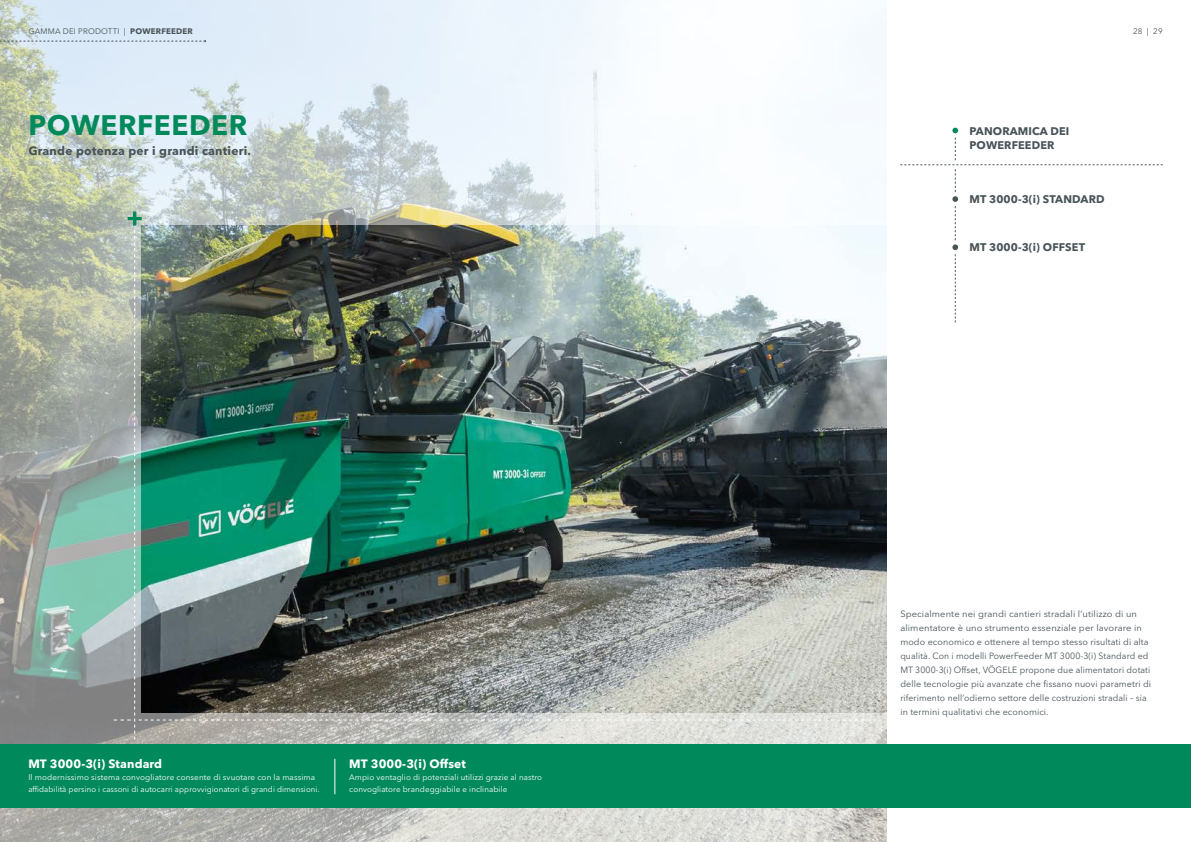
<style>
.page{position:relative;width:1191px;height:842px;background:#fff}
.page>*{position:absolute;margin:0;border:0;box-sizing:border-box;transform-origin:0 0}
.t1{font:700 28px "Avenir Next LT Pro";letter-spacing:.02em;color:#008a5b}
.t2{font:700 12px "Avenir Next LT Pro";letter-spacing:.01em;color:#fff}
.t3{font:700 12px "Avenir Next LT Pro";letter-spacing:.02em;color:#485358}
.t4{font:700 11px/14px "Avenir Next LT Pro";letter-spacing:.01em;color:#485358}
.t5{font:9px/14px "Avenir Next LT Pro";letter-spacing:.01em;color:#485358;scale:1.04 1}
.t6{font:8px/12px "Avenir Next LT Pro";letter-spacing:.01em;color:#fff}
.t7{font:8px "Avenir Next LT Pro";letter-spacing:.02em;color:#485358}
.s1{font-weight:700}
</style>
<div class="page">
<img style="left:0;top:0;width:886px;height:842px">
<svg style="left:0;top:40px;width:206px;height:2px"></svg>
<div style="left:0;top:744px;width:1191px;height:64px;background:#008a5b"></div>
<hr style="left:334px;top:759px;width:1px;height:35px;background:#fff">
<svg style="left:900px;top:128px;width:262px;height:194px"></svg>
<img style="left:114px;top:211px;width:768px;height:529px">
<p class="t7" style="left:28px;top:27px;width:166px">GAMMA DEI PRODOTTI | <span class="s1">POWERFEEDER</span></p>
<p class="t7" style="left:1133px;top:27px;width:31px">28 | 29</p>
<h1 class="t1" style="left:28px;top:108px;width:220px">POWERFEEDER</h1>
<h2 class="t3" style="left:28px;top:143px;width:224px">Grande potenza per i grandi cantieri.</h2>
<h2 class="t2" style="left:28px;top:756px;width:135px">MT 3000-3(i) Standard</h2>
<p class="t6" style="left:28px;top:771px;width:293px">Il modernissimo sistema convogliatore consente di svuotare con la massima affidabilità persino i cassoni di autocarri approvvigionatori di grandi dimensioni.</p>
<h2 class="t2" style="left:349px;top:756px;width:118px">MT 3000-3(i) Offset</h2>
<p class="t6" style="left:349px;top:771px;width:194px">Ampio ventaglio di potenziali utilizzi grazie al nastro convogliatore brandeggiabile e inclinabile</p>
<p class="t4" style="left:969px;top:124px;width:101px">PANORAMICA DEI<br>POWERFEEDER</p>
<p class="t4" style="left:969px;top:192px;width:137px">MT 3000-3(i) STANDARD</p>
<p class="t4" style="left:969px;top:240px;width:117px">MT 3000-3(i) OFFSET</p>
<p class="t5" style="left:900px;top:607px;width:243px">Specialmente nei grandi cantieri stradali l’utilizzo di un alimentatore è uno strumento essenziale per lavorare in modo economico e ottenere al tempo stesso risultati di alta qualità. Con i modelli PowerFeeder MT 3000-3(i) Standard ed MT 3000-3(i) Offset, VÖGELE propone due alimentatori dotati delle tecnologie più avanzate che fissano nuovi parametri di riferimento nell’odierno settore delle costruzioni stradali – sia in termini qualitativi che economici.</p>
</div>
